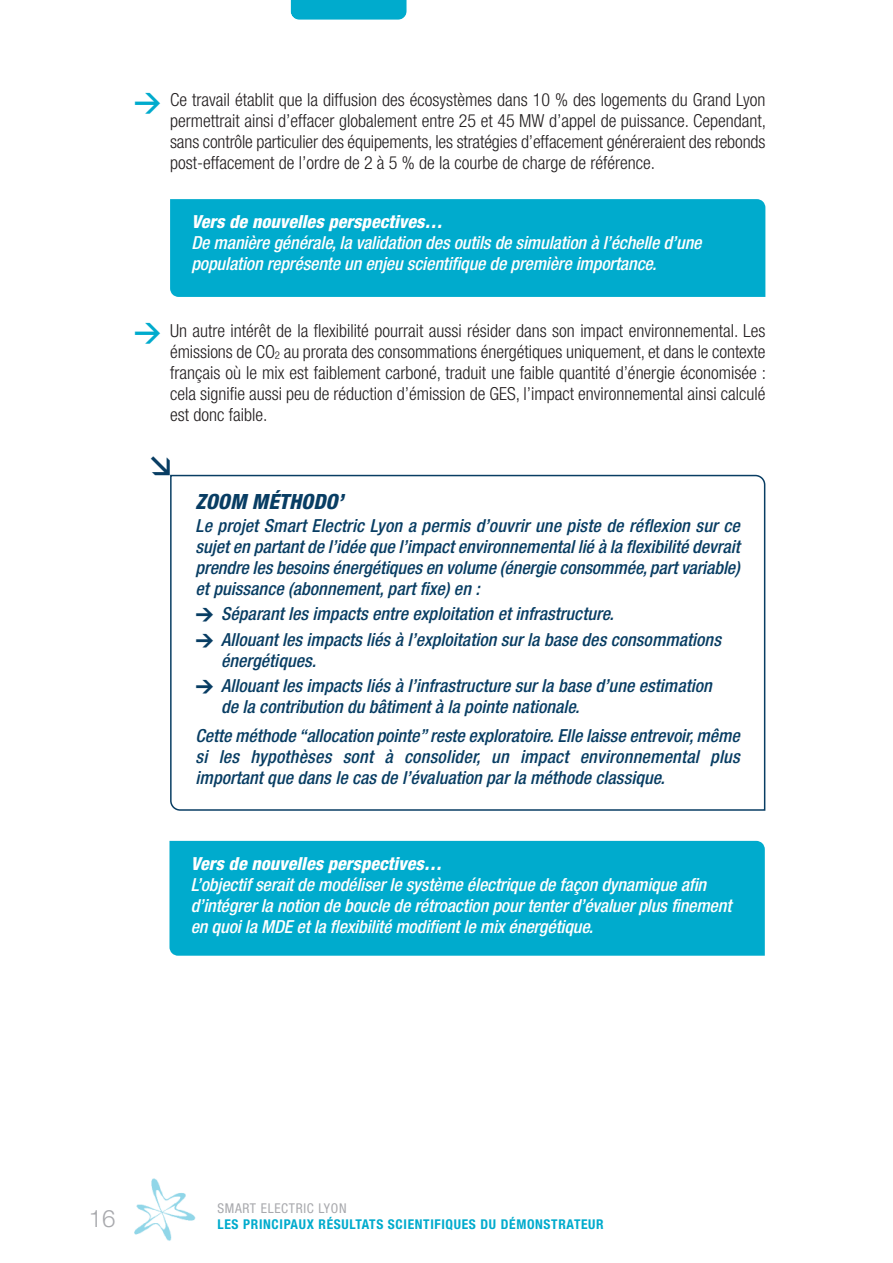
<style>
.page{position:relative;width:893px;height:1263px;background:#fff}
.page>*{position:absolute;margin:0;border:0;box-sizing:border-box;transform-origin:0 0}
.t1{font:700 27px "DIN";color:#00abcd}
.t2{font:300 24px "Helvetica Neue";color:#a8a9ad}
.t3{font:italic 800 condensed 21px "Helvetica Neue";letter-spacing:.005em;color:#083d63}
.t4{font:italic 500 condensed 18px/21px "Helvetica Neue";letter-spacing:.005em;color:#083d63}
.t5{font:300 condensed 18px/21px "Helvetica Neue LT Std";color:#231f20;text-align:justify}
.t6{font:italic 500 condensed 18px/21px "Helvetica Neue";letter-spacing:-.005em;color:#fff}
.t7{font:italic 800 condensed 18px "Helvetica Neue";letter-spacing:.005em;color:#fff}
.t8{font:700 condensed 13.5px "Helvetica Neue";letter-spacing:.05em;color:#00abcd}
.t9{font:condensed 13.5px "Helvetica Neue";letter-spacing:.05em;color:#a8a9ad}
.s1{font-size:10.8px}
.s2{font-family:"DIN";font-weight:900;font-style:normal;font-stretch:normal}
</style>
<div class="page">
<img style="left:134px;top:1178px;width:62px;height:63px">
<svg style="left:290px;top:0;width:117px;height:20px"></svg>
<div style="left:170px;top:199px;width:595px;height:98px;background:#00abcd"></div>
<svg style="left:170px;top:475px;width:595px;height:336px"></svg>
<div style="left:169px;top:841px;width:596px;height:115px;background:#00abcd"></div>
<svg style="left:170px;top:474px;width:7px;height:8px"></svg>
<h1 class="t1" style="left:134px;top:86px;width:29px">&gt;</h1>
<p class="t5" style="left:170px;top:91px;width:597px">Ce travail établit que la diffusion des écosystèmes dans 10 % des logements du Grand Lyon permettrait ainsi d’effacer globalement entre 25 et 45 MW d’appel de puissance. Cependant, sans contrôle particulier des équipements, les stratégies d’effacement généreraient des rebonds post-effacement de l’ordre de 2 à 5 % de la courbe de charge de référence.</p>
<p class="t7" style="left:191px;top:215px;width:253px">Vers de nouvelles perspectives…</p>
<p class="t6" style="left:191px;top:234px;width:512px">De manière générale, la validation des outils de simulation à l’échelle d’une population représente un enjeu scientifique de première importance.</p>
<h1 class="t1" style="left:134px;top:316px;width:29px">&gt;</h1>
<p class="t5" style="left:170px;top:322px;width:597px">Un autre intérêt de la flexibilité pourrait aussi résider dans son impact environnemental. Les émissions de CO<span class="s1">2</span> au prorata des consommations énergétiques uniquement, et dans le contexte français où le mix est faiblement carboné, traduit une faible quantité d’énergie économisée : cela signifie aussi peu de réduction d’émission de GES, l’impact environnemental ainsi calculé est donc faible.</p>
<p class="t3" style="left:196px;top:494px;width:149px">ZOOM MÉTHODO’</p>
<p class="t4" style="left:196px;top:517px;width:546px;text-align:justify">Le projet Smart Electric Lyon a permis d’ouvrir une piste de réflexion sur ce sujet en partant de l’idée que l’impact environnemental lié à la flexibilité devrait prendre les besoins énergétiques en volume (énergie consommée, part variable) et puissance (abonnement, part fixe) en :</p>
<p class="t4" style="left:196px;top:603px;width:527px;line-height:25.2px"><span class="s2">&gt;</span> Séparant les impacts entre exploitation et infrastructure.<br><span class="s2">&gt;</span> Allouant les impacts liés à l’exploitation sur la base des consommations</p>
<p class="t4" style="left:196px;top:649px;width:518px;line-height:25.2px;text-indent:26px">énergétiques.<br><span class="s2">&gt;</span> Allouant les impacts liés à l’infrastructure sur la base d’une estimation</p>
<p class="t4" style="left:196px;top:693px;width:546px;line-height:29.5px;text-indent:26px">de la contribution du bâtiment à la pointe nationale.<br>Cette méthode “allocation pointe” reste exploratoire. Elle laisse entrevoir, même</p>
<p class="t4" style="left:196px;top:748px;width:546px">si les hypothèses sont à consolider, un impact environnemental plus important que dans le cas de l’évaluation par la méthode classique.</p>
<p class="t7" style="left:191px;top:857px;width:253px">Vers de nouvelles perspectives…</p>
<p class="t6" style="left:191px;top:875px;width:542px">L’objectif serait de modéliser le système électrique de façon dynamique afin d’intégrer la notion de boucle de rétroaction pour tenter d’évaluer plus finement en quoi la MDE et la flexibilité modifient le mix énergétique.</p>
<p class="t9" style="left:218px;top:1203px;width:131px">SMART ELECTRIC LYON</p>
<h2 class="t2" style="left:89px;top:1203px;width:28px">16</h2>
<p class="t8" style="left:218px;top:1219px;width:388px">LES PRINCIPAUX RÉSULTATS SCIENTIFIQUES DU DÉMONSTRATEUR</p>
</div>
